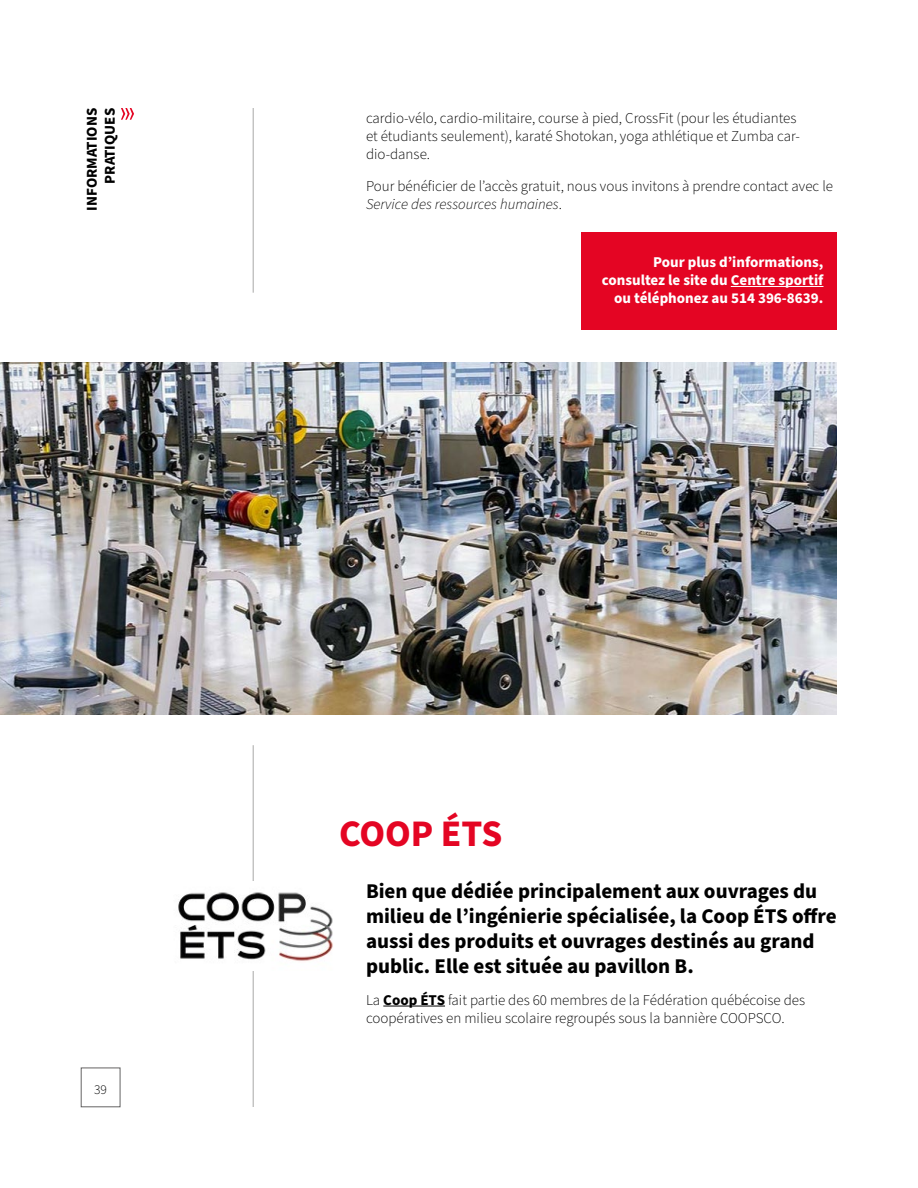
<style>
.page{position:relative;width:918px;height:1188px;background:#fff}
.page>*{position:absolute;margin:0;border:0;box-sizing:border-box;transform-origin:0 0}
.t1{font:700 37.5px "Source Sans Pro";color:#e40523}
.t2{font:700 21px/25.2px "Source Sans Pro";color:#000}
.TexteRegulier{font:300 15px/18px "Source Sans Pro";color:#000}
.Boite_Rouge{font:700 15px/18px "Source Sans Pro";color:#fff;text-align:right}
.t3{font:700 15px/18px "Source Sans Pro";color:#000;text-align:right}
.t4{font:300 13.5px "Source Sans Pro";color:#000}
.s1{font-style:italic}
.s2{font-weight:700}
</style>
<div class="page">
<div style="left:81px;top:1068px;width:39px;height:39px;border:1px solid #646363"></div>
<svg style="left:121px;top:108px;width:13px;height:12px"></svg>
<div style="left:582px;top:232px;width:255px;height:98px;background:#e40523"></div>
<hr style="left:731px;top:286px;width:92px;height:1px;background:#fff">
<hr style="left:383px;top:1006px;width:62px;height:1px;background:#000">
<img style="left:0;top:363px;width:837px;height:352px">
<hr style="left:253px;top:108px;width:1px;height:185px;background:#a8a8a7">
<hr style="left:253px;top:745px;width:1px;height:362px;background:#a8a8a7">
<img style="left:178px;top:882px;width:155px;height:88px">
<p class="t3" style="left:83px;top:211px;width:104px;rotate:-90deg">INFORMATIONS<br>PRATIQUES</p>
<p class="t4" style="left:94px;top:1081px;width:14px">39</p>
<p class="TexteRegulier" style="left:366px;top:110px;width:436px">cardio-vélo, cardio-militaire, course à pied, CrossFit (pour les étudiantes et étudiants seulement), karaté Shotokan, yoga athlétique et Zumba car&shy;dio-danse.</p>
<p class="TexteRegulier" style="left:366px;top:177px;width:469px">Pour bénéficier de l’accès gratuit, nous vous invitons à prendre contact avec le<br><span class="s1">Service des ressources humaines</span>.</p>
<p class="Boite_Rouge" style="left:602px;top:254px;width:223px">Pour plus d’informations, consultez le site du Centre sportif ou téléphonez au 514 396-8639.</p>
<h3 class="t1" style="left:339px;top:808px;width:165px">COOP ÉTS</h3>
<h4 class="t2" style="left:366px;top:879px;width:472px">Bien que dédiée principalement aux ouvrages du milieu de l’ingénierie spécialisée, la Coop ÉTS offre aussi des produits et ouvrages destinés au grand public. Elle est située au pavillon B.</h4>
<p class="TexteRegulier" style="left:366px;top:991px;width:441px">La <span class="s2">Coop ÉTS</span> fait partie des 60 membres de la Fédération québécoise des coopératives en milieu scolaire regroupés sous la bannière COOPSCO.</p>
</div>
